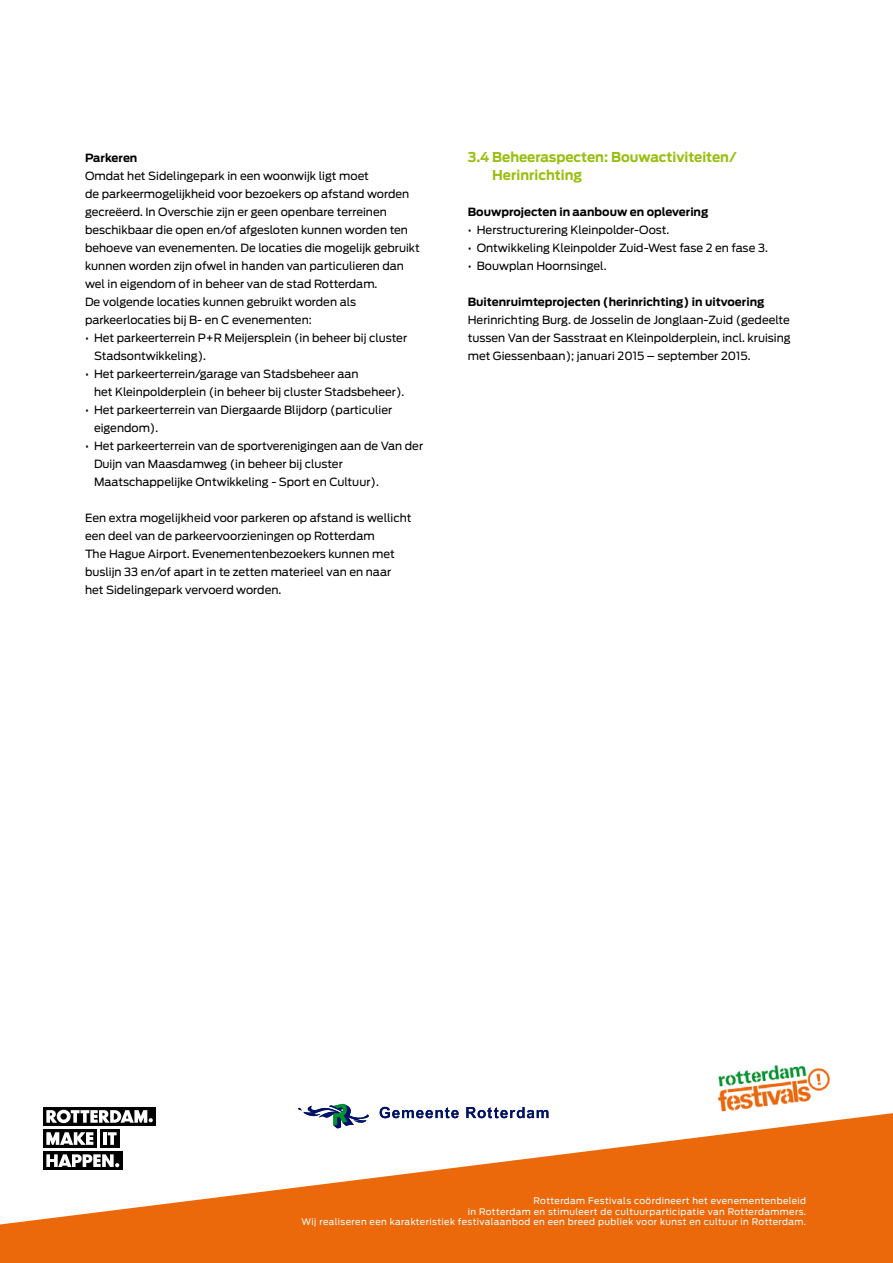
<style>
.page{position:relative;width:893px;height:1263px;background:#fff}
.page>*{position:absolute;margin:0;border:0;box-sizing:border-box;transform-origin:0 0}
.t1{font:700 13.5px/18px "Antenna";color:#97bf0d}
.t2{font:11.25px/18px "Antenna";color:#000}
.t3{font:700 11.25px "Antenna";color:#000}
.t4{font:9px/10.8px "Antenna";letter-spacing:.045em;color:#fff;text-align:right}
</style>
<div class="page">
<svg style="left:0;top:1113px;width:893px;height:150px;fill:#eb690b"></svg>
<svg style="left:298px;top:1103px;width:71px;height:26px"></svg>
<svg style="left:380px;top:1107px;width:79px;height:11px"></svg>
<svg style="left:466px;top:1107px;width:82px;height:11px"></svg>
<img style="left:718px;top:1065px;width:113px;height:47px">
<div style="left:100px;top:1129px;width:20px;height:19px;background:#000"></div>
<hr style="left:103px;top:1132px;width:4px;height:13px;background:#fff">
<svg style="left:108px;top:1132px;width:9px;height:13px"></svg>
<div style="left:43px;top:1129px;width:54px;height:19px;background:#000"></div>
<svg style="left:46px;top:1132px;width:47px;height:13px"></svg>
<div style="left:43px;top:1107px;width:113px;height:19px;background:#000"></div>
<svg style="left:46px;top:1110px;width:107px;height:13px"></svg>
<div style="left:43px;top:1151px;width:79px;height:19px;background:#000"></div>
<svg style="left:46px;top:1154px;width:73px;height:13px"></svg>
<p class="t3" style="left:85px;top:151px;width:54px">Parkeren</p>
<p class="t2" style="left:85px;top:167px;width:336px">Omdat het Sidelingepark in een woonwijk ligt moet<br>de parkeermogelijkheid voor bezoekers op afstand worden gecreëerd. In Overschie zijn er geen openbare terreinen beschikbaar die open en/of afgesloten kunnen worden ten behoeve van evenementen. De locaties die mogelijk gebruikt kunnen worden zijn ofwel in handen van particulieren dan wel in eigendom of in beheer van de stad Rotterdam.<br>De volgende locaties kunnen gebruikt worden als parkeerlocaties bij B- en C evenementen:</p>
<p class="t2" style="left:94px;top:329px;width:315px;text-indent:-9px">• Het parkeerterrein P+R Meijersplein (in beheer bij cluster<br>Stadsontwikkeling).</p>
<p class="t2" style="left:94px;top:365px;width:312px;text-indent:-9px">• Het parkeerterrein/garage van Stadsbeheer aan<br>het Kleinpolderplein (in beheer bij cluster Stadsbeheer).</p>
<p class="t2" style="left:94px;top:401px;width:300px;text-indent:-9px">• Het parkeerterrein van Diergaarde Blijdorp (particulier eigendom).</p>
<p class="t2" style="left:94px;top:437px;width:331px;text-indent:-9px">• Het parkeerterrein van de sportverenigingen aan de Van der<br>Duijn van Maasdamweg (in beheer bij cluster<br>Maatschappelijke Ontwikkeling - Sport en Cultuur).</p>
<p class="t2" style="left:85px;top:509px;width:328px">Een extra mogelijkheid voor parkeren op afstand is wellicht een deel van de parkeervoorzieningen op Rotterdam<br>The Hague Airport. Evenementenbezoekers kunnen met buslijn 33 en/of apart in te zetten materieel van en naar het Sidelingepark vervoerd worden.</p>
<p class="t1" style="left:492px;top:148px;width:246px;text-indent:-24px">3.4 Beheeraspecten: Bouwactiviteiten/<br>Herinrichting</p>
<p class="t3" style="left:468px;top:205px;width:242px">Bouwprojecten in aanbouw en oplevering</p>
<p class="t2" style="left:468px;top:221px;width:203px">• Herstructurering Kleinpolder-Oost.</p>
<p class="t2" style="left:468px;top:239px;width:302px">• Ontwikkeling Kleinpolder Zuid-West fase 2 en fase 3.</p>
<p class="t2" style="left:468px;top:257px;width:140px">• Bouwplan Hoornsingel.</p>
<p class="t3" style="left:468px;top:295px;width:298px">Buitenruimteprojecten (herinrichting) in uitvoering</p>
<p class="t2" style="left:468px;top:311px;width:324px;text-align:justify">Herinrichting Burg. de Josselin de Jonglaan-Zuid (gedeelte tussen Van der Sasstraat en Kleinpolderplein, incl. kruising met Giessenbaan); januari 2015 – september 2015.</p>
<p class="t4" style="left:302px;top:1195px;width:506px">Rotterdam Festivals coördineert het evenementenbeleid<br>in Rotterdam en stimuleert de cultuurparticipatie van Rotterdammers.<br>Wij realiseren een karakteristiek festivalaanbod en een breed publiek voor kunst en cultuur in Rotterdam.</p>
</div>
